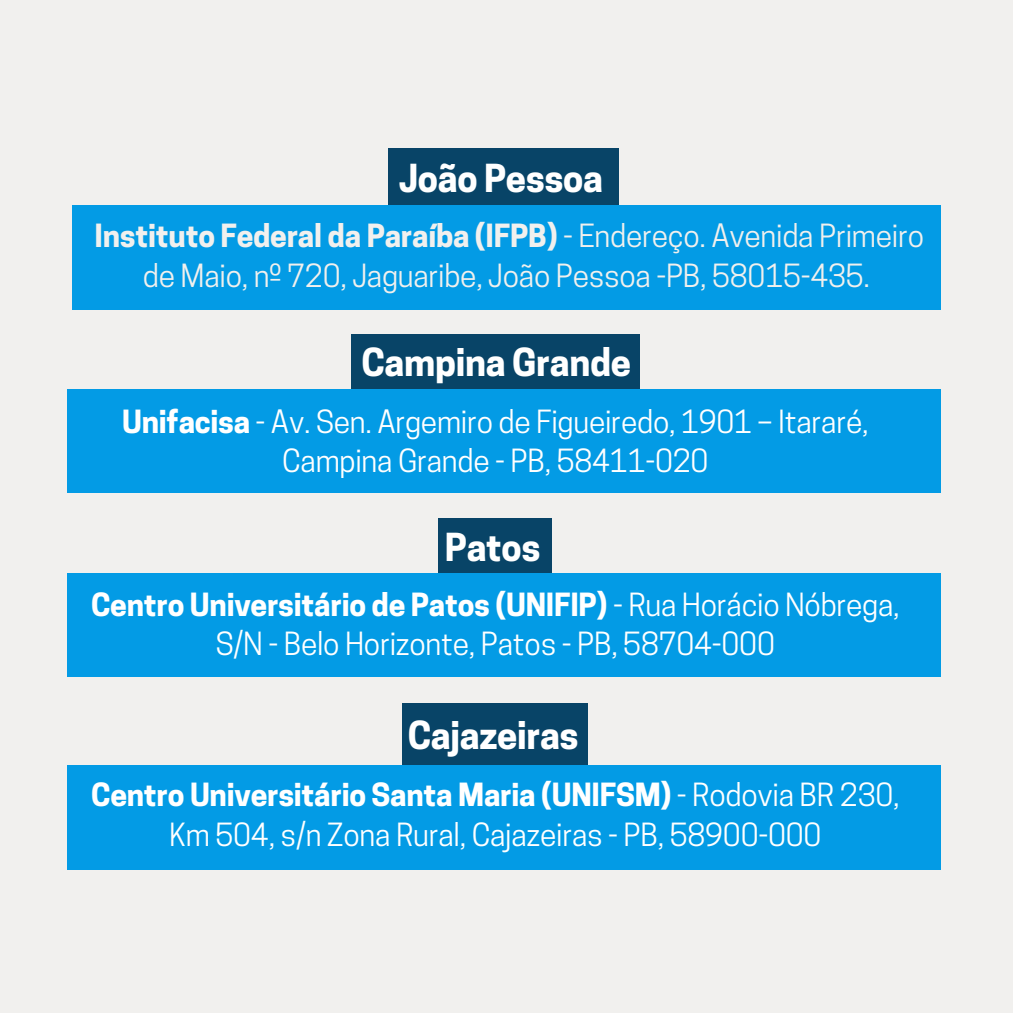
<style>
.page{position:relative;width:1013px;height:1013px;background:#fff}
.page>*{position:absolute;margin:0;border:0;box-sizing:border-box;transform-origin:0 0}
.t1{font:700 36.25px "Cooper Hewitt";letter-spacing:-.01em;color:#fff}
.t2{font:30px/39.4px "Cooper Hewitt";letter-spacing:-.01em;color:#fff;text-align:center}
.t3{font:30px/39.4px "Cooper Hewitt";letter-spacing:-.01em;color:#f1f0ee;text-align:center}
.s1{font-weight:700}
</style>
<div class="page">
<div style="left:0;top:0;width:1012px;height:1012px;background:#f1f0ee"></div>
<div style="left:388px;top:148px;width:231px;height:67px;background:#084467"></div>
<div style="left:351px;top:334px;width:288px;height:62px;background:#084467"></div>
<div style="left:437px;top:518px;width:114px;height:66px;background:#084467"></div>
<div style="left:67px;top:573px;width:873px;height:103px;background:#039be5"></div>
<div style="left:402px;top:703px;width:185px;height:66px;background:#084467"></div>
<div style="left:72px;top:206px;width:869px;height:103px;background:#039be5"></div>
<div style="left:67px;top:389px;width:873px;height:104px;background:#039be5"></div>
<div style="left:67px;top:765px;width:873px;height:104px;background:#039be5"></div>
<p class="t1" style="left:399px;top:164px;width:206px">João Pessoa</p>
<p class="t3" style="left:95px;top:220px;width:831px"><span class="s1">Instituto Federal da Paraíba (IFPB)</span> - Endereço. Avenida Primeiro de Maio, nº 720, Jaguaribe, João Pessoa -PB, 58015-435.</p>
<p class="t1" style="left:361px;top:349px;width:271px">Campina Grande</p>
<p class="t2" style="left:122px;top:405px;width:748px"><span class="s1">Unifacisa</span> - Av. Sen. Argemiro de Figueiredo, 1901 – Itararé,<br>Campina Grande - PB, 58411-020</p>
<p class="t1" style="left:445px;top:534px;width:97px">Patos</p>
<p class="t2" style="left:91px;top:588px;width:810px"><span class="s1">Centro Universitário de Patos (UNIFIP)</span> - Rua Horácio Nóbrega,<br>S/N - Belo Horizonte, Patos - PB, 58704-000</p>
<p class="t1" style="left:407px;top:722px;width:172px">Cajazeiras</p>
<p class="t2" style="left:91px;top:779px;width:810px"><span class="s1">Centro Universitário Santa Maria (UNIFSM)</span> - Rodovia BR 230,<br>Km 504, s/n Zona Rural, Cajazeiras - PB, 58900-000</p>
</div>
